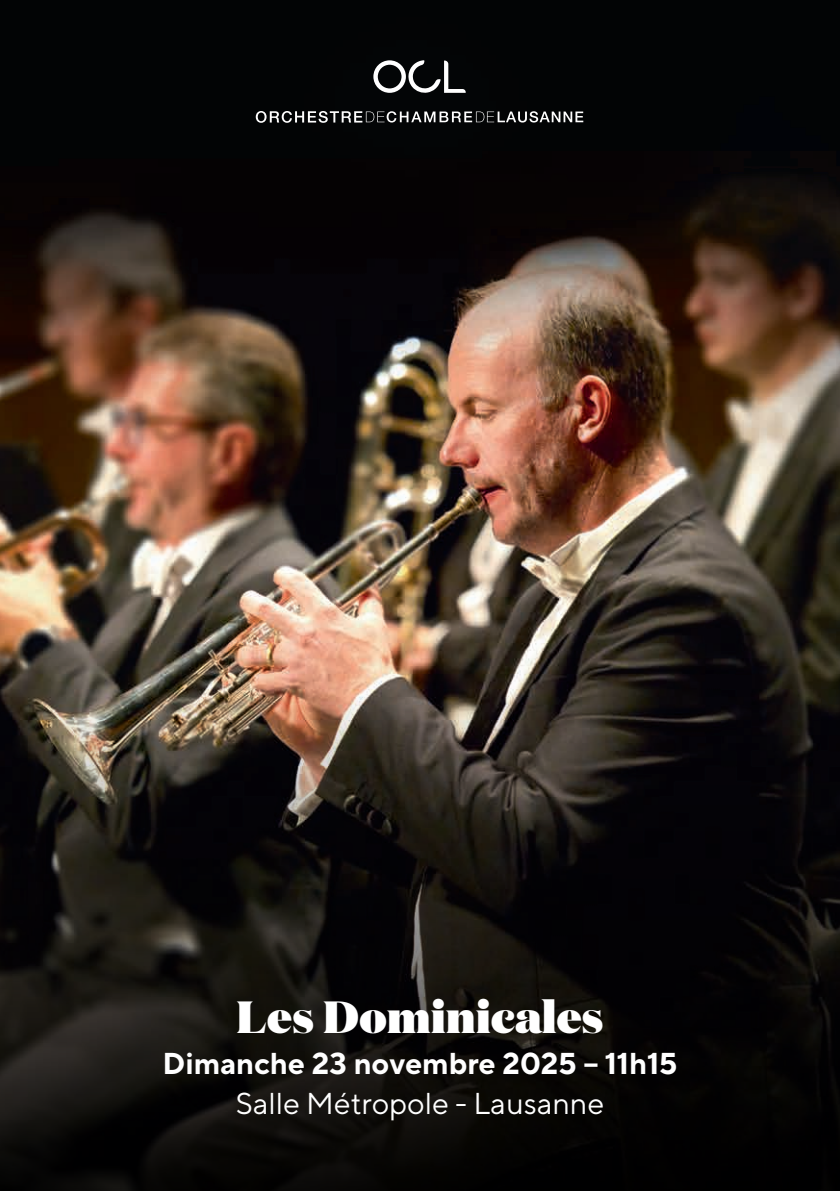
<style>
.page{position:relative;width:840px;height:1191px;background:#fff}
.page>*{position:absolute;margin:0;border:0;box-sizing:border-box;transform-origin:0 0}
.t1{font:900 45px "Domaine Display";color:#fff}
.t2{font:700 30.2px "TT Norms Pro";color:#fff}
.t3{font:30.2px "TT Norms Pro";color:#fff}
</style>
<div class="page">
<img style="left:0;top:0;width:839px;height:658px">
<svg style="left:0;top:658px;width:839px;height:533px;background:#1b1714"></svg>
<div style="left:155px;top:0;width:530px;height:262px;background:#030405"></div>
<svg style="left:373px;top:60px;width:92px;height:33px"></svg>
<svg style="left:255px;top:111px;width:328px;height:12px"></svg>
<h1 class="t1" style="left:236px;top:987px;width:368px">Les Dominicales</h1>
<p class="t2" style="left:162px;top:1041px;width:516px">Dimanche 23 novembre 2025 – 11h15</p>
<p class="t3" style="left:236px;top:1084px;width:370px">Salle Métropole - Lausanne</p>
</div>
